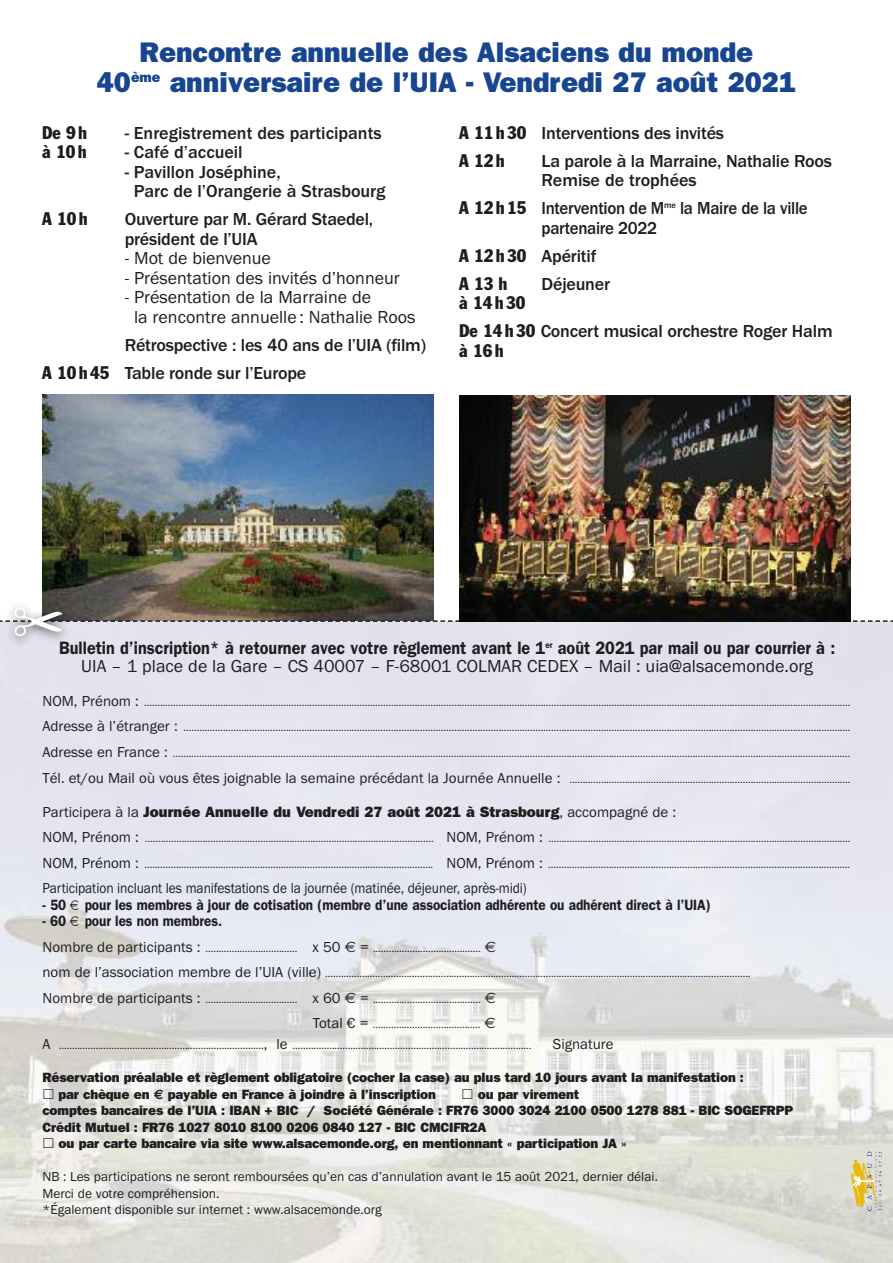
<style>
.page{position:relative;width:893px;height:1263px;background:#fff}
.page>*{position:absolute;margin:0;border:0;box-sizing:border-box;transform-origin:0 0}
.t1{font:800 28.5px/30px "Franklin Gothic";color:#174590;text-align:center}
.t2{font:500 18px/19.5px "Franklin Gothic";letter-spacing:-.01em;color:#1f1d20}
.t3{font:600 18px/18px "Franklin Gothic";color:#1f1d20;text-align:center;scale:.9 1}
.t4{font:18px/19.5px "Franklin Gothic";color:#1f1d20}
.t5{font:500 18px/19.5px "Franklin Gothic";letter-spacing:-.01em;color:#1f1d20;scale:.94 1}
.t6{font:condensed 18px/28px "Franklin Gothic";letter-spacing:.135em;color:#1f1d20}
.t7{font:600 15px "Franklin Gothic";letter-spacing:-.005em;color:#1f1d20;scale:.9 1}
.t8{font:15px "Franklin Gothic";letter-spacing:-.005em;color:#1f1d20;scale:.9 1}
.t9{font:800 15px "Franklin Gothic";color:#1f1d20}
.t10{font:15px "Franklin Gothic";letter-spacing:-.005em;color:#1f1d20}
.t11{font:800 13.5px/16.5px "Franklin Gothic";letter-spacing:-.01em;color:#1f1d20}
.t12{font:13.5px/16.5px "Franklin Gothic";color:#1f1d20}
.t13{font:10.5px/21px "Franklin Gothic";color:#1f1d20}
.s1{font-weight:400;font-stretch:condensed}
.s2{font-weight:500;font-stretch:normal}
.s3{font-weight:400}
.s4{font-size:15px}
.s5{font-family:"Euro Sans";font-size:15px}
.s6{font-family:"Euro Sans";font-weight:700}
</style>
<div class="page">
<img style="left:0;top:636px;width:893px;height:627px">
<img style="left:43px;top:395px;width:391px;height:212px">
<svg style="left:849px;top:1152px;width:33px;height:59px;background:#dacfa1"></svg>
<img style="left:459px;top:396px;width:391px;height:211px">
<img style="left:1px;top:585px;width:135px;height:91px">
<svg style="left:70px;top:900px;width:9px;height:9px"></svg>
<svg style="left:70px;top:916px;width:9px;height:10px"></svg>
<svg style="left:44px;top:1089px;width:9px;height:9px"></svg>
<svg style="left:463px;top:1089px;width:9px;height:9px"></svg>
<svg style="left:44px;top:1138px;width:9px;height:10px"></svg>
<svg style="left:0;top:607px;width:893px;height:29px;background:#929093"></svg>
<h1 class="t1" style="left:97px;top:37px;width:701px">Rencontre annuelle des Alsaciens du monde<br>40<sup>ème</sup> anniversaire de l’UIA - Vendredi 27 août 2021</h1>
<h2 class="t6" style="left:42px;top:120px;width:47px">De 9h</h2>
<h2 class="t2" style="left:125px;top:123px;width:258px">- Enregistrement des participants</h2>
<h2 class="t6" style="left:42px;top:139px;width:46px">à 10h</h2>
<h2 class="t2" style="left:125px;top:142px;width:120px">- Café d’accueil</h2>
<h2 class="t2" style="left:134px;top:162px;width:253px;text-indent:-9px">- Pavillon Joséphine,<br>Parc de l’Orangerie à Strasbourg</h2>
<h2 class="t6" style="left:42px;top:206px;width:47px">A 10h</h2>
<h2 class="t2" style="left:125px;top:209px;width:250px">Ouverture par M. Gérard Staedel, président de l’UIA</h2>
<h2 class="t4" style="left:125px;top:248px;width:148px">- Mot de bienvenue</h2>
<h2 class="t4" style="left:125px;top:268px;width:277px">- Présentation des invités d’honneur</h2>
<h2 class="t4" style="left:134px;top:287px;width:283px;text-indent:-9px">- Présentation de la Marraine de<br>la rencontre annuelle : Nathalie Roos</h2>
<h2 class="t2" style="left:42px;top:331px;width:385px;line-height:28px;text-indent:82px">Rétrospective : les 40 ans de l’UIA (film)<br><span class="s1">A 10 h 45</span> Table ronde sur l’Europe</h2>
<h2 class="t2" style="left:459px;top:119px;width:266px;line-height:28px"><span class="s1">A 11 h 30</span> Interventions des invités<br><span class="s1">A 12h</span></h2>
<h2 class="t2" style="left:542px;top:151px;width:292px">La parole à la Marraine, Nathalie Roos<br>Remise de trophées</h2>
<h2 class="t5" style="left:542px;top:198px;width:285px;text-indent:-82px"><span class="s1">A 12 h 15</span> Intervention de M<sup>me</sup> la Maire de la ville partenaire 2022</h2>
<h2 class="t6" style="left:459px;top:243px;width:139px">A 12 h 30 <span class="s2">Apéritif<br></span>A13h</h2>
<h2 class="t2" style="left:542px;top:274px;width:70px">Déjeuner</h2>
<h2 class="t2" style="left:459px;top:289px;width:375px;line-height:28px"><span class="s1">à 14h30<br>De 14 h 30</span> Concert musical orchestre Roger Halm</h2>
<h2 class="t6" style="left:459px;top:338px;width:46px">à 16h</h2>
<h2 class="t3" style="left:59px;top:639px;width:864px">Bulletin d’inscription* à retourner avec votre règlement avant le 1<sup>er</sup> août 2021 par mail ou par courrier à :<br><span class="s3">UIA – 1 place de la Gare – CS 40007 – F-68001 COLMAR CEDEX – Mail : uia@alsacemonde.org</span></h2>
<p class="t13" style="left:43px;top:692px;width:809px"><span class="s4">NOM, Prénom :</span> .............................................................................................................................................................................................................................................................................</p>
<p class="t13" style="left:43px;top:717px;width:809px"><span class="s4">Adresse à l’étranger :</span> ..............................................................................................................................................................................................................................................................</p>
<p class="t13" style="left:43px;top:743px;width:809px"><span class="s4">Adresse en France :</span> ..................................................................................................................................................................................................................................................................</p>
<p class="t13" style="left:43px;top:768px;width:809px"><span class="s4">Tél. et/ou Mail où vous êtes joignable la semaine précédant la Journée Annuelle :</span> ...........................................................................................................</p>
<h3 class="t9" style="left:43px;top:802px;width:635px"><span class="s3">Participera à la</span> Journée Annuelle du Vendredi 27 août 2021 à Strasbourg<span class="s3">, accompagné de :</span></h3>
<p class="t13" style="left:43px;top:828px;width:809px"><span class="s4">NOM, Prénom :</span> .............................................................................................................. <span class="s4">NOM, Prénom :</span> ...................................................................................................................</p>
<p class="t13" style="left:43px;top:853px;width:809px"><span class="s4">NOM, Prénom :</span> .............................................................................................................. <span class="s4">NOM, Prénom :</span> ...................................................................................................................</p>
<h3 class="t8" style="left:43px;top:879px;width:540px">Participation incluant les manifestations de la journée (matinée, déjeuner, après-midi)</h3>
<h3 class="t7" style="left:42px;top:895px;width:744px">- 50 pour les membres à jour de cotisation (membre d’une association adhérente ou adhérent direct à l’UIA)</h3>
<h3 class="t7" style="left:42px;top:912px;width:201px">- 60 pour les non membres.</h3>
<p class="t13" style="left:43px;top:937px;width:455px"><span class="s4">Nombre de participants :</span> ................................... <span class="s4">x 50</span> <span class="s5">€</span> <span class="s4">=</span> ......................................... <span class="s5">€</span></p>
<p class="t13" style="left:43px;top:963px;width:710px"><span class="s4">nom de l’association membre de l’UIA (ville)</span> ..................................................................................................................................................................</p>
<p class="t13" style="left:43px;top:988px;width:455px"><span class="s4">Nombre de participants :</span> ................................... <span class="s4">x 60</span> <span class="s5">€</span> <span class="s4">=</span> ......................................... <span class="s5">€</span></p>
<p class="t13" style="left:43px;top:1014px;width:490px;text-indent:270px"><span class="s4">Total € =</span> ......................................... <span class="s5">€<br></span><span class="s4">A</span> ..............................................................................<span class="s4">, le</span> ...........................................................................................</p>
<h3 class="t10" style="left:553px;top:1035px;width:62px">Signature</h3>
<p class="t11" style="left:59px;top:1069px;width:687px;text-indent:-16px">Réservation préalable et règlement obligatoire (cocher la case) au plus tard 10 jours avant la manifestation : par chèque en <span class="s6">€</span> payable en France à joindre à l’inscription</p>
<p class="t11" style="left:478px;top:1085px;width:103px">ou par virement</p>
<p class="t11" style="left:42px;top:1102px;width:752px">comptes bancaires de l’UIA : IBAN + BIC / Société Générale : FR76 3000 3024 2100 0500 1278 881 - BIC SOGEFRPP</p>
<p class="t11" style="left:42px;top:1118px;width:445px">Crédit Mutuel : FR76 1027 8010 8100 0206 0840 127 - BIC CMCIFR2A</p>
<p class="t11" style="left:59px;top:1135px;width:570px">ou par carte bancaire via site www.alsacemonde.org, en mentionnant « participation JA »</p>
<p class="t12" style="left:42px;top:1168px;width:617px">NB : Les participations ne seront remboursées qu’en cas d’annulation avant le 15 août 2021, dernier délai.<br>Merci de votre compréhension.<br>*Également disponible sur internet : www.alsacemonde.org</p>
</div>
